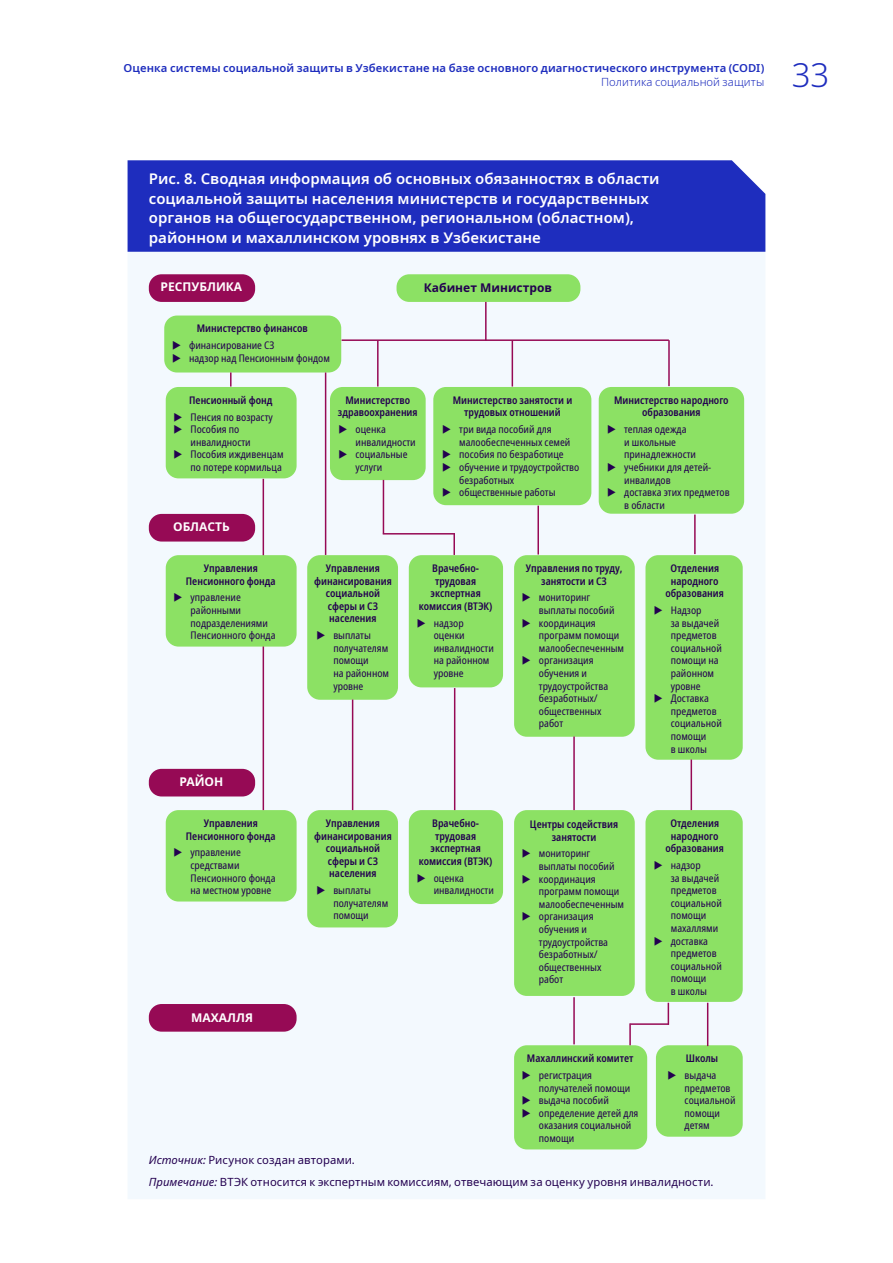
<style>
.page{position:relative;width:893px;height:1263px;background:#fff}
.page>*{position:absolute;margin:0;border:0;box-sizing:border-box;transform-origin:0 0}
.t1{font:300 33px "Noto Sans";color:#1e2dbe}
.t2{font:600 15px/19.5px "Noto Sans";color:#fff}
.t3{font:700 12px "Noto Sans";color:#fff}
.t4{font:700 12px "Noto Sans";color:#230050}
.t5{font:11.25px/22px "Noto Sans";letter-spacing:.005em;color:#230050}
.t6{font:600 11.25px "Noto Sans";letter-spacing:.01em;color:#1e2dbe}
.t7{font:300 11.25px "Noto Sans";letter-spacing:.005em;color:#1e2dbe}
.t8{font:condensed 10.5px/12.6px "Noto Sans";color:#230050}
.t9{font:600 condensed 10.5px/12.6px "Noto Sans";color:#230050;text-align:center}
.s1{font-style:italic}
</style>
<div class="page">
<div style="left:128px;top:252px;width:637px;height:947px;background:#f3f9fe"></div>
<div style="left:128px;top:160px;width:637px;height:92px;background:#1e2dbe"></div>
<div style="left:164px;top:315px;width:177px;height:57px;background:#8ce164;border-radius:13px"></div>
<div style="left:149px;top:274px;width:106px;height:28px;background:#960a55;border-radius:13px"></div>
<div style="left:433px;top:387px;width:158px;height:118px;background:#8ce164;border-radius:13px"></div>
<div style="left:599px;top:387px;width:145px;height:127px;background:#8ce164;border-radius:13px"></div>
<div style="left:149px;top:514px;width:106px;height:27px;background:#960a55;border-radius:13px"></div>
<div style="left:166px;top:387px;width:131px;height:91px;background:#8ce164;border-radius:13px"></div>
<div style="left:307px;top:555px;width:91px;height:145px;background:#8ce164;border-radius:13px"></div>
<div style="left:514px;top:555px;width:121px;height:182px;background:#8ce164;border-radius:13px"></div>
<div style="left:645px;top:555px;width:98px;height:205px;background:#8ce164;border-radius:13px"></div>
<div style="left:149px;top:769px;width:106px;height:27px;background:#960a55;border-radius:13px"></div>
<div style="left:307px;top:810px;width:91px;height:117px;background:#8ce164;border-radius:13px"></div>
<div style="left:409px;top:810px;width:94px;height:94px;background:#8ce164;border-radius:13px"></div>
<div style="left:514px;top:810px;width:121px;height:186px;background:#8ce164;border-radius:13px"></div>
<div style="left:166px;top:810px;width:131px;height:91px;background:#8ce164;border-radius:13px"></div>
<div style="left:645px;top:810px;width:98px;height:192px;background:#8ce164;border-radius:13px"></div>
<div style="left:149px;top:1004px;width:148px;height:28px;background:#960a55;border-radius:13px"></div>
<div style="left:514px;top:1045px;width:133px;height:104px;background:#8ce164;border-radius:13px"></div>
<div style="left:656px;top:1045px;width:87px;height:92px;background:#8ce164;border-radius:13px"></div>
<hr style="left:342px;top:339px;width:327px;height:2px;background:#960a55">
<hr style="left:325px;top:372px;width:1px;height:183px;background:#960a55">
<hr style="left:512px;top:341px;width:1px;height:46px;background:#960a55">
<hr style="left:668px;top:340px;width:2px;height:46px;background:#960a55">
<div style="left:396px;top:274px;width:184px;height:28px;background:#8ce164;border-radius:13px"></div>
<hr style="left:485px;top:302px;width:2px;height:39px;background:#960a55">
<svg style="left:230px;top:372px;width:2px;height:15px"></svg>
<hr style="left:377px;top:341px;width:2px;height:46px;background:#960a55">
<hr style="left:537px;top:506px;width:2px;height:48px;background:#960a55">
<hr style="left:694px;top:514px;width:2px;height:40px;background:#960a55">
<div style="left:330px;top:387px;width:96px;height:93px;background:#8ce164;border-radius:13px"></div>
<div style="left:409px;top:555px;width:94px;height:132px;background:#8ce164;border-radius:13px"></div>
<hr style="left:263px;top:479px;width:1px;height:331px;background:#960a55">
<div style="left:166px;top:555px;width:131px;height:92px;background:#8ce164;border-radius:13px"></div>
<hr style="left:352px;top:699px;width:1px;height:111px;background:#960a55">
<hr style="left:454px;top:688px;width:1px;height:122px;background:#960a55">
<hr style="left:573px;top:736px;width:2px;height:74px;background:#960a55">
<hr style="left:691px;top:759px;width:1px;height:51px;background:#960a55">
<hr style="left:573px;top:997px;width:2px;height:47px;background:#960a55">
<hr style="left:707px;top:1003px;width:1px;height:43px;background:#960a55">
<hr style="left:629px;top:1023px;width:2px;height:22px;background:#960a55">
<svg style="left:668px;top:1003px;width:1px;height:20px"></svg>
<hr style="left:630px;top:1023px;width:39px;height:2px;background:#960a55">
<hr style="left:453px;top:533px;width:2px;height:22px;background:#960a55">
<hr style="left:383px;top:480px;width:1px;height:53px;background:#960a55">
<hr style="left:383px;top:533px;width:71px;height:1px;background:#960a55">
<p class="t6" style="left:124px;top:60px;width:642px">Оценка системы социальной защиты в Узбекистане на базе основного диагностического инструмента (CODI)</p>
<p class="t7" style="left:601px;top:74px;width:165px">Политика социальной защиты</p>
<h1 class="t1" style="left:792px;top:52px;width:39px">33</h1>
<h2 class="t2" style="left:149px;top:169px;width:512px">Рис. 8. Сводная информация об основных обязанностях в области социальной защиты населения министерств и государственных органов на общегосударственном, региональном (областном), районном и махаллинском уровнях в Узбекистане</h2>
<p class="t3" style="left:161px;top:279px;width:83px">РЕСПУБЛИКА</p>
<p class="t9" style="left:197px;top:322px;width:113px">Министерство финансов</p>
<p class="t8" style="left:189px;top:339px;width:142px">финансирование СЗ<br>надзор над Пенсионным фондом</p>
<p class="t4" style="left:424px;top:279px;width:130px">Кабинет Министров</p>
<p class="t9" style="left:189px;top:394px;width:85px">Пенсионный фонд</p>
<p class="t8" style="left:190px;top:411px;width:95px">Пенсия по возрасту<br>Пособия по инвалидности<br>Пособия иждивенцам по потере кормильца</p>
<p class="t3" style="left:173px;top:519px;width:58px">ОБЛАСТЬ</p>
<p class="t9" style="left:338px;top:394px;width:81px">Министерство здравоохранения</p>
<p class="t8" style="left:355px;top:423px;width:62px">оценка инвалидности социальные услуги</p>
<p class="t9" style="left:453px;top:394px;width:121px">Министерство занятости и трудовых отношений</p>
<p class="t8" style="left:459px;top:423px;width:122px">три вида пособий для малообеспеченных семей пособия по безработице обучение и трудоустройство безработных общественные работы</p>
<p class="t9" style="left:614px;top:394px;width:116px">Министерство народного образования</p>
<p class="t8" style="left:624px;top:423px;width:107px">теплая одежда<br>и школьные принадлежности учебники для детей&shy;инвалидов<br>доставка этих предметов в области</p>
<p class="t9" style="left:186px;top:562px;width:91px">Управления<br>Пенсионного фонда</p>
<p class="t8" style="left:190px;top:592px;width:87px">управление районными подразделениями<br>Пенсионного фонда</p>
<p class="t3" style="left:180px;top:773px;width:45px">РАЙОН</p>
<p class="t9" style="left:186px;top:817px;width:91px">Управления<br>Пенсионного фонда</p>
<p class="t8" style="left:190px;top:846px;width:87px">управление средствами<br>Пенсионного фонда на местном уровне</p>
<p class="t3" style="left:191px;top:1009px;width:63px">МАХАЛЛЯ</p>
<p class="t9" style="left:314px;top:562px;width:79px">Управления финансирования социальной сферы и СЗ населения</p>
<p class="t8" style="left:333px;top:629px;width:57px">выплаты получателям помощи<br>на районном уровне</p>
<p class="t9" style="left:419px;top:562px;width:75px">Врачебно&shy;трудовая экспертная комиссия (ВТЭК)</p>
<p class="t8" style="left:434px;top:617px;width:62px">надзор оценки инвалидности на районном уровне</p>
<p class="t9" style="left:526px;top:562px;width:98px">Управления по труду, занятости и СЗ</p>
<p class="t8" style="left:539px;top:592px;width:87px">мониторинг выплаты пособий координация программ помощи малообеспеченным организация обучения и трудоустройства безработных/ общественных работ</p>
<p class="t9" style="left:314px;top:817px;width:79px">Управления финансирования социальной сферы и СЗ населения</p>
<p class="t8" style="left:333px;top:884px;width:56px">выплаты получателям помощи</p>
<p class="t9" style="left:419px;top:817px;width:75px">Врачебно&shy;трудовая экспертная комиссия (ВТЭК)</p>
<p class="t8" style="left:434px;top:872px;width:62px">оценка инвалидности</p>
<p class="t9" style="left:530px;top:818px;width:90px">Центры содействия занятости</p>
<p class="t8" style="left:539px;top:848px;width:87px">мониторинг выплаты пособий координация программ помощи малообеспеченным организация обучения и трудоустройства безработных/ общественных работ</p>
<p class="t9" style="left:665px;top:562px;width:60px">Отделения народного образования</p>
<p class="t8" style="left:671px;top:604px;width:53px">Надзор<br>за выдачей предметов социальной помощи на районном уровне<br>Доставка предметов социальной помощи<br>в школы</p>
<p class="t9" style="left:665px;top:817px;width:60px">Отделения народного образования</p>
<p class="t8" style="left:671px;top:859px;width:53px">надзор<br>за выдачей предметов социальной помощи махаллями доставка предметов социальной помощи<br>в школы</p>
<p class="t9" style="left:527px;top:1052px;width:108px">Махаллинский комитет</p>
<p class="t8" style="left:539px;top:1069px;width:101px">регистрация получателей помощи выдача пособий определение детей для оказания социальной помощи</p>
<p class="t9" style="left:686px;top:1052px;width:34px">Школы</p>
<p class="t8" style="left:685px;top:1069px;width:53px">выдача предметов социальной помощи детям</p>
<p class="t5" style="left:149px;top:1149px;width:566px"><span class="s1">Источник:</span> Рисунок создан авторами.<br><span class="s1">Примечание:</span> ВТЭК относится к экспертным комиссиям, отвечающим за оценку уровня инвалидности.</p>
</div>
